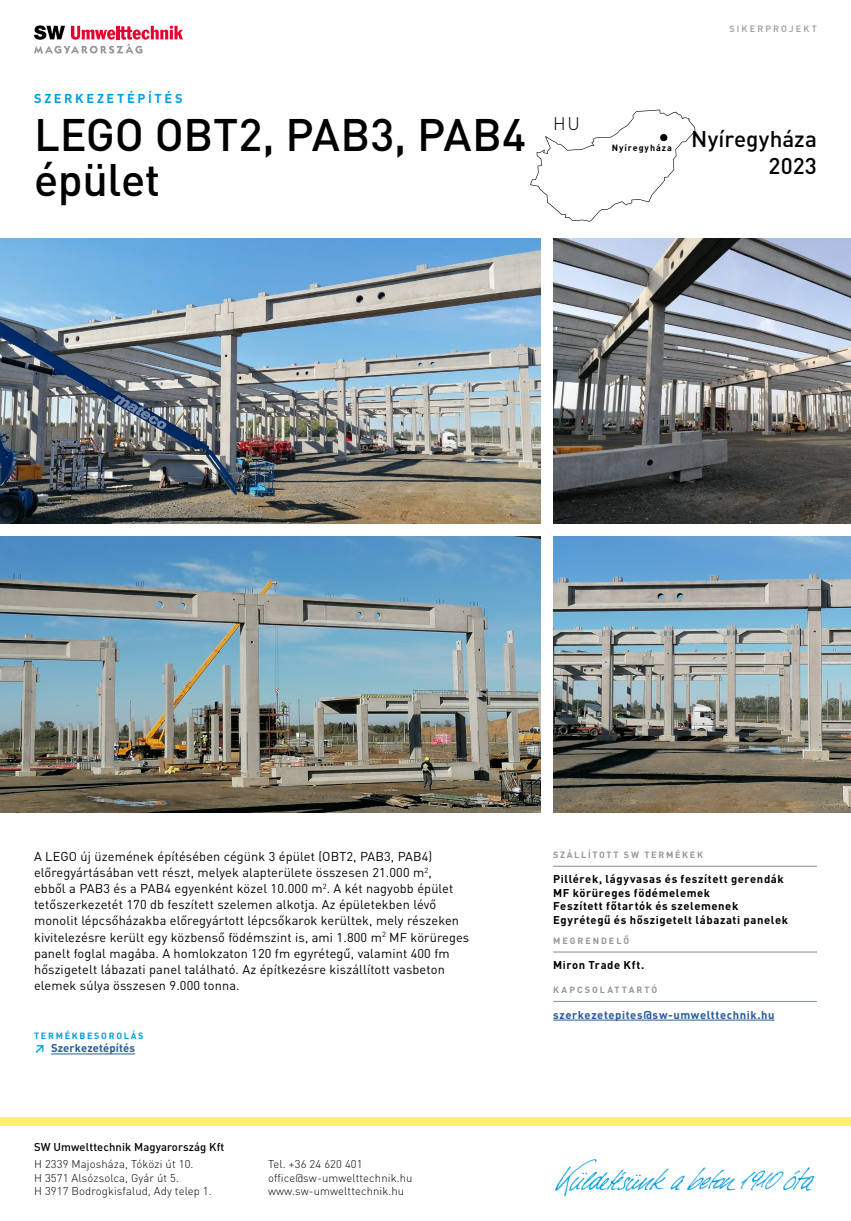
<style>
.page{position:relative;width:851px;height:1221px;background:#fff}
.page>*{position:absolute;margin:0;border:0;box-sizing:border-box;transform-origin:0 0}
.t1{font:500 45px/45px "DIN Pro";letter-spacing:-.01em;color:#000}
.t2{font:500 22.5px/27px "DIN Pro";letter-spacing:.005em;color:#000;text-align:right}
.t3{font:300 18px "DIN Pro";color:#000}
.t4{font:12.75px/16.2px "DIN Pro";letter-spacing:.01em;color:#000}
.t5{font:700 12.75px "DIN Pro";letter-spacing:.205em;color:#009fe3}
.t6{font:300 11.25px/13.5px "DIN Pro";letter-spacing:.01em;color:#000}
.t7{font:700 11.25px/13.5px "DIN Pro";letter-spacing:.05em;color:#000}
.t8{font:700 11.25px "DIN Pro";letter-spacing:.045em;color:#275b9b}
.t9{font:500 11.25px "DIN Pro";letter-spacing:.01em;color:#000}
.t10{font:700 11.25px "DIN Pro";letter-spacing:.01em;color:#275b9b}
.t11{font:700 9px "DIN Pro";letter-spacing:.19em;color:#91989c}
.t12{font:700 9px "DIN Pro";letter-spacing:.19em;color:#009fe3}
.t13{font:700 9px "DIN Pro";letter-spacing:.23em;color:#91989c}
.t14{font:500 9px "DIN Pro";letter-spacing:.24em;color:#91989c}
.t15{font:700 9px "DIN Pro";letter-spacing:.105em;color:#000}
.t16{font:700 9px "DIN Pro";letter-spacing:.21em;color:#91989c}
.s1{color:#009fe3}
</style>
<div class="page">
<img style="left:0;top:238px;width:540px;height:285px">
<img style="left:553px;top:238px;width:297px;height:285px">
<img style="left:0;top:536px;width:540px;height:276px">
<img style="left:553px;top:536px;width:297px;height:276px">
<div style="left:0;top:1117px;width:850px;height:8px;background:#fff265"></div>
<svg style="left:530px;top:110px;width:165px;height:112px"></svg>
<svg style="left:34px;top:25px;width:149px;height:29px"></svg>
<hr style="left:51px;top:1053px;width:84px;height:1px;background:#275b9b">
<hr style="left:553px;top:865px;width:263px;height:1px;background:#91989c">
<hr style="left:553px;top:951px;width:263px;height:1px;background:#91989c">
<hr style="left:553px;top:1000px;width:263px;height:1px;background:#91989c">
<hr style="left:553px;top:1019px;width:221px;height:1px;background:#275b9b">
<img style="left:555px;top:1159px;width:260px;height:37px">
<div style="left:660px;top:134px;width:7px;height:7px;background:#000;border-radius:50%"></div>
<p class="t14" style="left:729px;top:23px;width:89px">SIKERPROJEKT</p>
<p class="t5" style="left:34px;top:90px;width:150px">SZERKEZETÉPÍTÉS</p>
<h1 class="t1" style="left:34px;top:111px;width:493px">LEGO OBT2, PAB3, PAB4 épület</h1>
<h2 class="t2" style="left:691px;top:124px;width:127px">Nyíregyháza<br>2023</h2>
<h3 class="t3" style="left:553px;top:111px;width:28px">HU</h3>
<p class="t15" style="left:611px;top:142px;width:62px">Nyíregyháza</p>
<p class="t4" style="left:34px;top:847px;width:436px">A LEGO új üzemének építésében cégünk 3 épület (OBT2, PAB3, PAB4) előregyártásában vett részt, melyek alapterülete összesen 21.000 m<sup>2</sup>,<br>ebből a PAB3 és a PAB4 egyenként közel 10.000 m<sup>2</sup>. A két nagyobb épület tetőszerkezetét 170 db feszített szelemen alkotja. Az épületekben lévő monolit lépcsőházakba előregyártott lépcsőkarok kerültek, mely részeken kivitelezésre került egy közbenső födémszint is, ami 1.800 m<sup>2</sup> MF körüreges panelt foglal magába. A homlokzaton 120 fm egyrétegű, valamint 400 fm hőszigetelt lábazati panel található. Az építkezésre kiszállított vasbeton elemek súlya összesen 9.000 tonna.</p>
<p class="t12" style="left:34px;top:1029px;width:111px">TERMÉKBESOROLÁS</p>
<p class="t10" style="left:34px;top:1040px;width:103px"><span class="s1">↗</span> Szerkezetépítés</p>
<p class="t9" style="left:34px;top:1138px;width:192px">SW Umwelttechnik Magyarország Kft</p>
<p class="t6" style="left:34px;top:1157px;width:179px">H 2339 Majosháza, Tóközi út 10.<br>H 3571 Alsózsolca, Gyár út 5.<br>H 3917 Bodrogkisfalud, Ady telep 1.</p>
<p class="t6" style="left:268px;top:1157px;width:146px">Tel. +36 24 620 401 office@sw-umwelttechnik.hu www.sw-umwelttechnik.hu</p>
<p class="t11" style="left:553px;top:848px;width:151px">SZÁLLÍTOTT SW TERMÉKEK</p>
<p class="t7" style="left:553px;top:872px;width:236px">Pillérek, lágyvasas és feszített gerendák MF körüreges födémelemek<br>Feszített főtartók és szelemenek Egyrétegű és hőszigetelt lábazati panelek</p>
<p class="t16" style="left:553px;top:934px;width:78px">MEGRENDELŐ</p>
<p class="t7" style="left:553px;top:957px;width:93px">Miron Trade Kft.</p>
<p class="t13" style="left:553px;top:983px;width:106px">KAPCSOLATTARTÓ</p>
<p class="t8" style="left:553px;top:1006px;width:223px">szerkezetepites@sw-umwelttechnik.hu</p>
</div>
